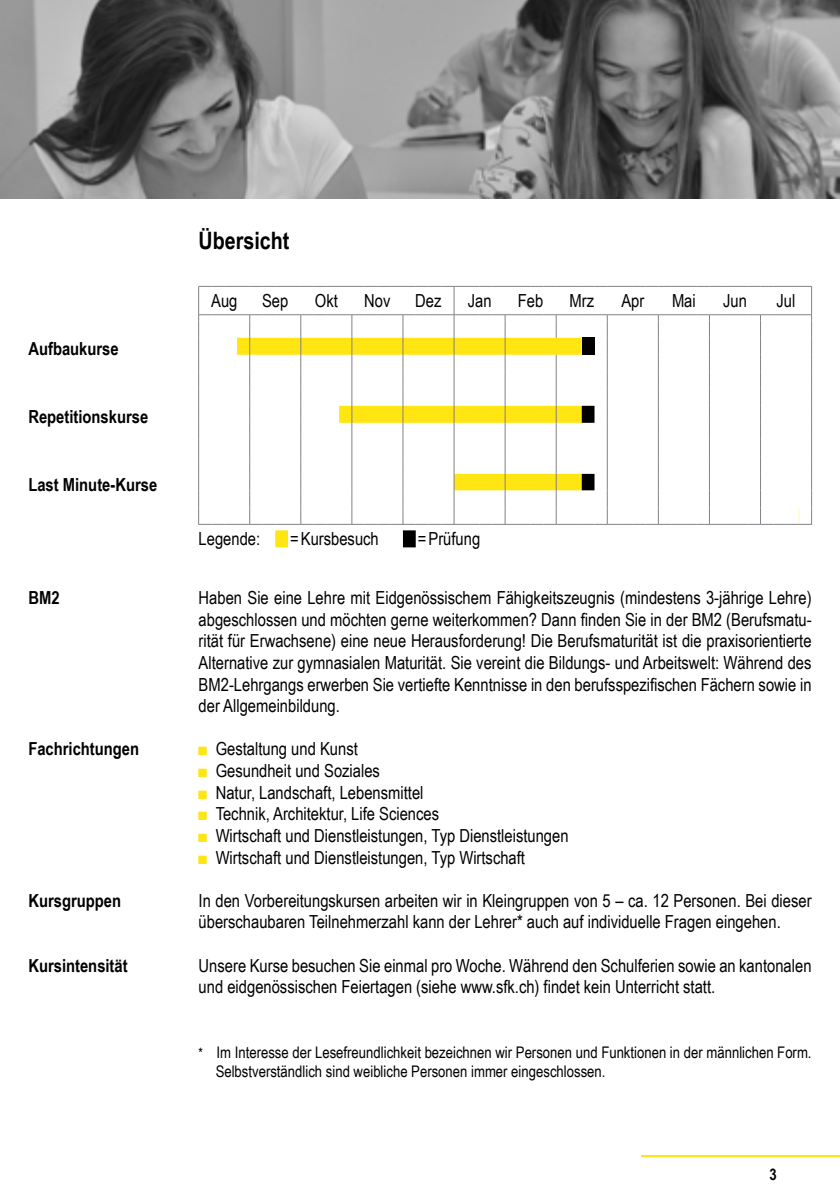
<style>
.page{position:relative;width:840px;height:1191px;background:#fff}
.page>*{position:absolute;margin:0;border:0;box-sizing:border-box;transform-origin:0 0}
.t1{font:700 24px "Arial Narrow";color:#000}
.t2{font:18px/21.6px "Arial Narrow";color:#000}
.t3{font:700 18px "Arial Narrow";color:#000}
.t4{font:16px/19.2px "Arial Narrow";color:#000}
.t5{font:700 16px "Arial Narrow";color:#000}
.s1{color:#ffe512}
.s2{font-size:14px}
</style>
<div class="page">
<img style="left:0;top:0;width:839px;height:198px">
<hr style="left:641px;top:1155px;width:198px;height:2px;background:#ffe512">
<svg style="left:198px;top:286px;width:613px;height:261px"></svg>
<h1 class="t1" style="left:198px;top:223px;width:92px">Übersicht</h1>
<p class="t3" style="left:28px;top:335px;width:92px">Aufbaukurse</p>
<p class="t3" style="left:28px;top:403px;width:121px">Repetitionskurse</p>
<p class="t3" style="left:28px;top:470px;width:130px">Last Minute-Kurse</p>
<p class="t2" style="left:211px;top:289px;width:28px">Aug</p>
<p class="t2" style="left:262px;top:289px;width:28px">Sep</p>
<p class="t2" style="left:315px;top:289px;width:24px">Okt</p>
<p class="t2" style="left:364px;top:289px;width:28px">Nov</p>
<p class="t2" style="left:415px;top:289px;width:28px">Dez</p>
<p class="t2" style="left:467px;top:289px;width:25px">Jan</p>
<p class="t2" style="left:517px;top:289px;width:27px">Feb</p>
<p class="t2" style="left:569px;top:289px;width:26px">Mrz</p>
<p class="t2" style="left:621px;top:289px;width:24px">Apr</p>
<p class="t2" style="left:671px;top:289px;width:25px">Mai</p>
<p class="t2" style="left:722px;top:289px;width:25px">Jun</p>
<p class="t2" style="left:776px;top:289px;width:20px">Jul</p>
<p class="t2" style="left:198px;top:527px;width:63px">Legende:</p>
<p class="t2" style="left:290px;top:527px;width:90px">=Kursbesuch</p>
<p class="t2" style="left:417px;top:527px;width:64px">=Prüfung</p>
<p class="t3" style="left:28px;top:584px;width:33px">BM2</p>
<p class="t2" style="left:198px;top:586px;width:614px;text-align:justify">Haben Sie eine Lehre mit Eidgenössischem Fähigkeitszeugnis (mindestens 3-jährige Lehre) abgeschlossen und möchten gerne weiterkommen? Dann finden Sie in der BM2 (Berufsmatu&shy;rität für Erwachsene) eine neue Herausforderung! Die Berufsmaturität ist die praxisorientierte Alternative zur gymnasialen Maturität. Sie vereint die Bildungs- und Arbeitswelt: Während des BM2-Lehrgangs erwerben Sie vertiefte Kenntnisse in den berufsspezifischen Fächern sowie in der Allgemeinbildung.</p>
<p class="t3" style="left:28px;top:735px;width:112px">Fachrichtungen</p>
<p class="t2" style="left:198px;top:737px;width:160px"><span class="s1">■</span> Gestaltung und Kunst</p>
<p class="t2" style="left:198px;top:759px;width:183px"><span class="s1">■</span> Gesundheit und Soziales</p>
<p class="t2" style="left:198px;top:781px;width:226px"><span class="s1">■</span> Natur, Landschaft, Lebensmittel</p>
<p class="t2" style="left:198px;top:802px;width:242px"><span class="s1">■</span> Technik, Architektur, Life Sciences</p>
<p class="t2" style="left:198px;top:824px;width:371px"><span class="s1">■</span> Wirtschaft und Dienstleistungen, Typ Dienstleistungen</p>
<p class="t2" style="left:198px;top:845px;width:328px"><span class="s1">■</span> Wirtschaft und Dienstleistungen, Typ Wirtschaft</p>
<p class="t3" style="left:28px;top:886px;width:94px">Kursgruppen</p>
<p class="t2" style="left:198px;top:889px;width:614px">In den Vorbereitungskursen arbeiten wir in Kleingruppen von 5 – ca. 12 Personen. Bei dieser überschaubaren Teilnehmerzahl kann der Lehrer* auch auf individuelle Fragen eingehen.</p>
<p class="t3" style="left:28px;top:951px;width:101px">Kursintensität</p>
<p class="t2" style="left:198px;top:953px;width:614px">Unsere Kurse besuchen Sie einmal pro Woche. Während den Schulferien sowie an kantonalen und eidgenössischen Feiertagen (siehe www.sfk.ch) findet kein Unterricht statt.</p>
<p class="t4" style="left:215px;top:1042px;width:597px;text-indent:-17px"><span class="s2">*</span> Im Interesse der Lesefreundlichkeit bezeichnen wir Personen und Funktionen in der männlichen Form.<br>Selbstverständlich sind weibliche Personen immer eingeschlossen.</p>
<p class="t5" style="left:769px;top:1161px;width:9px">3</p>
</div>
